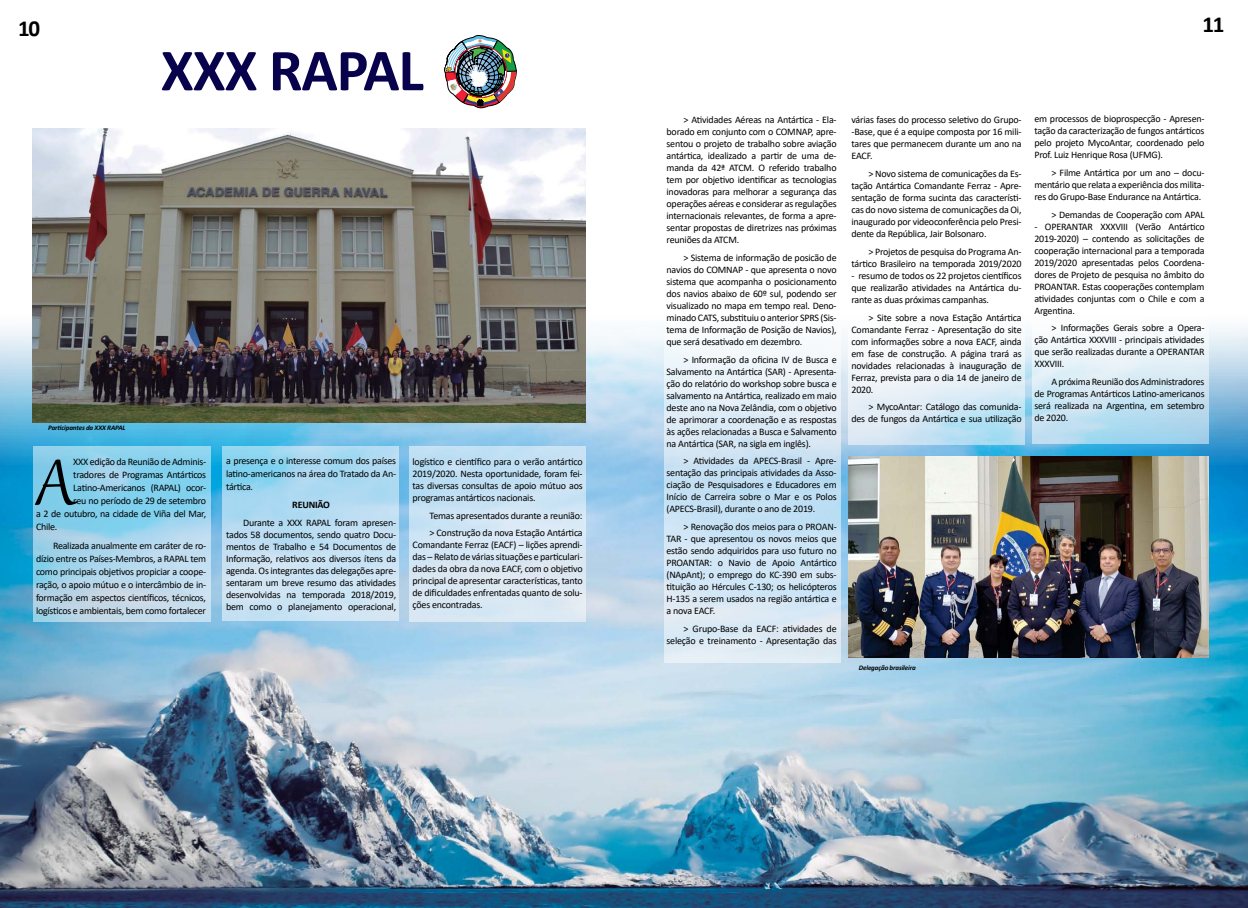
<style>
.page{position:relative;width:1248px;height:908px;background:#fff}
.page>*{position:absolute;margin:0;border:0;box-sizing:border-box;transform-origin:0 0}
.t1{font:79.2px "Gabriola";color:#000}
.t2{font:700 60px "Calibri";letter-spacing:-.02em;color:#08014b}
.t3{font:700 23px "Calibri";color:#000}
.t4{font:10px/12px "Calibri";letter-spacing:-.02em;color:#000;text-align:justify}
.t5{font:700 10px "Calibri";letter-spacing:-.02em;color:#000}
.t6{font:italic 700 7px "Calibri";letter-spacing:-.02em;color:#000}
</style>
<div class="page">
<img style="left:0;top:315px;width:1247px;height:592px">
<svg style="left:1032px;top:315px;width:176px;height:129px"></svg>
<svg style="left:848px;top:315px;width:176px;height:129px"></svg>
<svg style="left:663px;top:315px;width:177px;height:347px"></svg>
<svg style="left:409px;top:446px;width:176px;height:175px;background:#d0e4f3"></svg>
<svg style="left:222px;top:446px;width:177px;height:174px;background:#b9ddf2"></svg>
<svg style="left:33px;top:446px;width:178px;height:175px;background:#9fd4eb"></svg>
<img style="left:32px;top:128px;width:553px;height:294px">
<img style="left:848px;top:456px;width:360px;height:201px">
<img style="left:444px;top:35px;width:72px;height:74px">
<h3 class="t3" style="left:18px;top:12px;width:23px">10</h3>
<h2 class="t2" style="left:161px;top:28px;width:264px">XXX RAPAL</h2>
<p class="t6" style="left:48px;top:423px;width:79px">Participantes da XXX RAPAL</p>
<p class="t4" style="left:73px;top:455px;width:134px">XXX edição da Reunião de Adminis-</p>
<p class="t4" style="left:73px;top:468px;width:134px">tradores de Programas Antárticos</p>
<p class="t4" style="left:73px;top:481px;width:134px">Latino-Americanos (RAPAL) ocor-</p>
<p class="t4" style="left:73px;top:494px;width:134px">reu no período de 29 de setembro</p>
<p class="t4" style="left:36px;top:507px;width:172px">a 2 de outubro, na cidade de Viña del Mar,</p>
<p class="t4" style="left:36px;top:520px;width:23px">Chile.</p>
<p class="t4" style="left:36px;top:538px;width:172px;line-height:13px;text-indent:17px">Realizada anualmente em caráter de ro&shy;dízio entre os Países-Membros, a RAPAL tem como principais objetivos propiciar a coope&shy;ração, o apoio mútuo e o intercâmbio de in&shy;formação em aspectos científicos, técnicos, logísticos e ambientais, bem como fortalecer</p>
<h1 class="t1" style="left:36px;top:430px;width:41px">A</h1>
<p class="t4" style="left:226px;top:454px;width:172px;line-height:13px">a presença e o interesse comum dos países latino-americanos na área do Tratado da An&shy;tártica.</p>
<p class="t5" style="left:292px;top:497px;width:39px">REUNIÃO</p>
<p class="t4" style="left:226px;top:516px;width:172px;text-indent:17px">Durante a XXX RAPAL foram apresen&shy;tados 58 documentos, sendo quatro Docu&shy;mentos de Trabalho e 54 Documentos de Informação, relativos aos diversos ítens da agenda. Os integrantes das delegações apre&shy;sentaram um breve resumo das atividades desenvolvidas na temporada 2018/2019, bem como o planejamento operacional,</p>
<p class="t4" style="left:412px;top:455px;width:172px">logístico e científico para o verão antártico 2019/2020. Nesta oportunidade, foram fei&shy;tas diversas consultas de apoio mútuo aos programas antárticos nacionais.</p>
<p class="t4" style="left:429px;top:506px;width:155px;line-height:17.7px">Temas apresentados durante a reunião: &gt; Construção da nova Estação Antártica</p>
<p class="t4" style="left:412px;top:538px;width:172px">Comandante Ferraz (EACF) – lições aprendi&shy;das – Relato de várias situações e particulari&shy;dades da obra da nova EACF, com o objetivo principal de apresentar características, tanto de dificuldades enfrentadas quanto de solu&shy;ções encontradas.</p>
<h3 class="t3" style="left:1202px;top:8px;width:23px">11</h3>
<p class="t4" style="left:666px;top:113px;width:172px;text-indent:17px">&gt; Atividades Aéreas na Antártica - Ela&shy;borado em conjunto com o COMNAP, apre&shy;sentou o projeto de trabalho sobre aviação antártica, idealizado a partir de uma de&shy;manda da 42ª ATCM. O referido trabalho tem por objetivo identificar as tecnologias inovadoras para melhorar a segurança das operações aéreas e considerar as regulações internacionais relevantes, de forma a apre&shy;sentar propostas de diretrizes nas próximas reuniões da ATCM.</p>
<p class="t4" style="left:666px;top:251px;width:172px;text-indent:17px">&gt; Sistema de informação de posicão de navios do COMNAP - que apresenta o novo sistema que acompanha o posicionamento dos navios abaixo de 60º sul, podendo ser visualizado no mapa em tempo real. Deno&shy;minado CATS, substituiu o anterior SPRS (Sis&shy;tema de Informação de Posição de Navios), que será desativado em dezembro.</p>
<p class="t4" style="left:666px;top:353px;width:172px;text-indent:17px">&gt; Informação da oficina IV de Busca e Salvamento na Antártica (SAR) - Apresenta&shy;ção do relatório do workshop sobre busca e salvamento na Antártica, realizado em maio deste ano na Nova Zelândia, com o objetivo de aprimorar a coordenação e as respostas às ações relacionadas a Busca e Salvamento na Antártica (SAR, na sigla em inglês).</p>
<p class="t4" style="left:666px;top:454px;width:172px;text-indent:17px">&gt; Atividades da APECS-Brasil - Apre&shy;sentação das principais atividades da Asso&shy;ciação de Pesquisadores e Educadores em Início de Carreira sobre o Mar e os Polos (APECS-Brasil), durante o ano de 2019.</p>
<p class="t4" style="left:666px;top:520px;width:172px;text-indent:17px">&gt; Renovação dos meios para o PROAN-TAR - que apresentou os novos meios que estão sendo adquiridos para uso futuro no PROANTAR: o Navio de Apoio Antártico (NApAnt); o emprego do KC-390 em subs&shy;tituição ao Hércules C-130; os helicópteros H-135 a serem usados na região antártica e a nova EACF.</p>
<p class="t4" style="left:666px;top:622px;width:172px;text-align:right">&gt; Grupo-Base da EACF: atividades de seleção e treinamento - Apresentação das</p>
<p class="t4" style="left:851px;top:114px;width:172px">várias fases do processo seletivo do Grupo--Base, que é a equipe composta por 16 mili&shy;tares que permanecem durante um ano na EACF.</p>
<p class="t4" style="left:851px;top:167px;width:172px;text-indent:17px">&gt; Novo sistema de comunicações da Es&shy;tação Antártica Comandante Ferraz - Apre&shy;sentação de forma sucinta das característi&shy;cas do novo sistema de comunicações da Oi, inaugurado por videoconferência pelo Presi&shy;dente da República, Jair Bolsonaro.</p>
<p class="t4" style="left:851px;top:245px;width:172px;text-align:right">&gt; Projetos de pesquisa do Programa An&shy;tártico Brasileiro na temporada 2019/2020</p>
<p class="t4" style="left:851px;top:269px;width:172px">- resumo de todos os 22 projetos científicos que realizarão atividades na Antártica du&shy;rante as duas próximas campanhas.</p>
<p class="t4" style="left:851px;top:311px;width:172px;text-indent:17px">&gt; Site sobre a nova Estação Antártica Comandante Ferraz - Apresentação do site com informações sobre a nova EACF, ainda em fase de construção. A página trará as novidades relacionadas à inauguração de Ferraz, prevista para o dia 14 de janeiro de 2020.</p>
<p class="t4" style="left:851px;top:400px;width:172px;text-align:right">&gt; MycoAntar: Catálogo das comunida-<br>des de fungos da Antártica e sua utilização</p>
<p class="t4" style="left:1034px;top:113px;width:172px">em processos de bioprospecção - Apresen&shy;tação da caracterização de fungos antárticos pelo projeto MycoAntar, coordenado pelo Prof. Luiz Henrique Rosa (UFMG).</p>
<p class="t4" style="left:1034px;top:166px;width:172px;text-indent:17px">&gt; Filme Antártica por um ano – docu&shy;mentário que relata a experiência dos milita&shy;res do Grupo-Base Endurance na Antártica.</p>
<p class="t4" style="left:1051px;top:208px;width:155px">&gt; Demandas de Cooperação com APAL</p>
<p class="t4" style="left:1034px;top:220px;width:172px">- OPERANTAR XXXVIII (Verão Antártico 2019-2020) – contendo as solicitações de cooperação internacional para a temporada 2019/2020 apresentadas pelos Coordena&shy;dores de Projeto de pesquisa no âmbito do PROANTAR. Estas cooperações contemplam atividades conjuntas com o Chile e com a Argentina.</p>
<p class="t4" style="left:1034px;top:322px;width:172px;text-indent:17px">&gt; Informações Gerais sobre a Opera&shy;ção Antártica XXXVIII - principais atividades que serão realizadas durante a OPERANTAR XXXVIII.</p>
<p class="t4" style="left:1034px;top:375px;width:172px;text-indent:17px">A próxima Reunião dos Administradores de Programas Antárticos Latino-americanos será realizada na Argentina, em setembro de 2020.</p>
<p class="t6" style="left:858px;top:662px;width:58px">Delegação brasileira</p>
</div>
